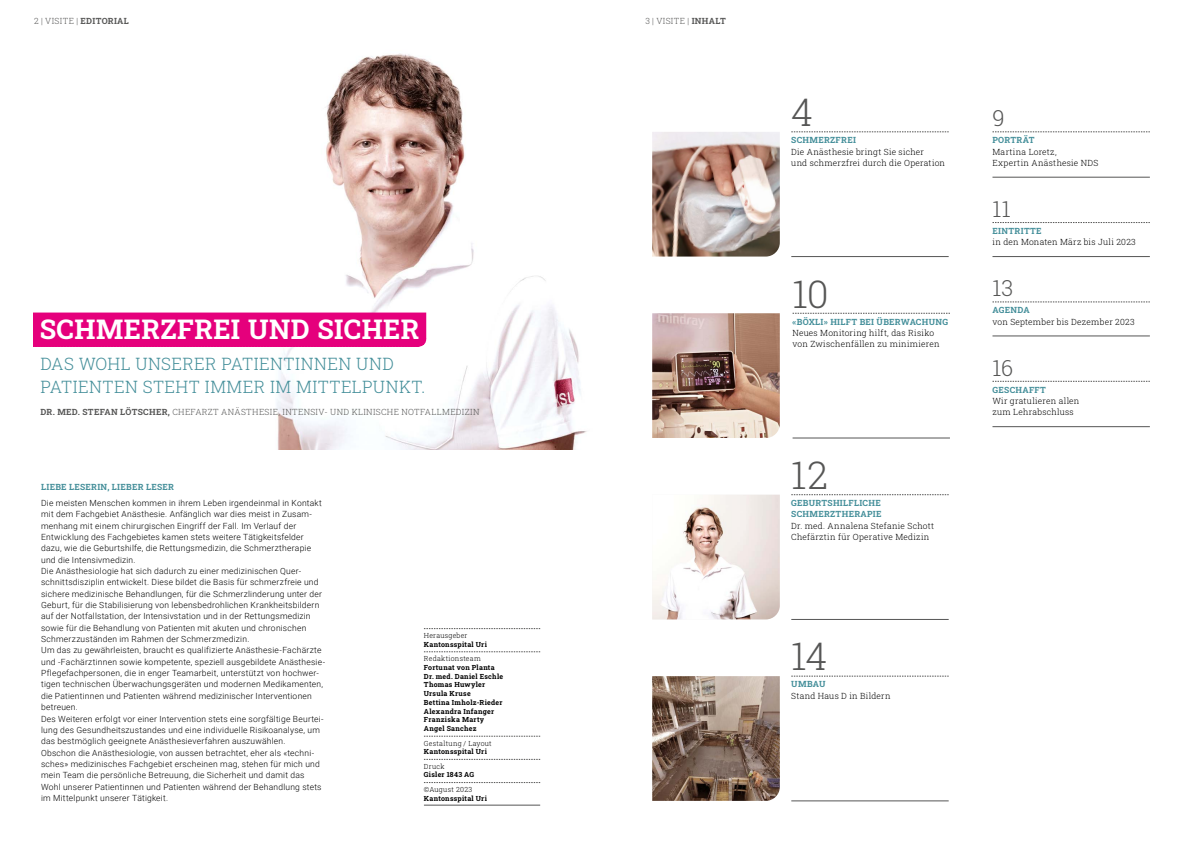
<style>
.page{position:relative;width:1191px;height:842px;background:#fff}
.page>*{position:absolute;margin:0;border:0;box-sizing:border-box;transform-origin:0 0}
.t1{font:300 38px "Roboto Slab";color:#565655}
.t2{font:700 27px "Roboto Slab";letter-spacing:.02em;color:#fff}
.t3{font:300 22px "Roboto Slab";color:#565655}
.t4{font:300 17px/22.7px "Roboto Slab";letter-spacing:.03em;color:#438e99}
.t5{font:300 8.5px/11.3px "Roboto";letter-spacing:.03em;color:#000}
.t6{font:300 8.5px/11.3px "Roboto Slab";letter-spacing:.03em;color:#000}
.t7{font:700 8.5px/11.3px "Roboto Slab";letter-spacing:.035em;color:#438e99}
.t8{font:300 8.5px "Roboto Slab";letter-spacing:.045em;color:#565655}
.t9{font:700 7px/8.8px "Roboto Slab";letter-spacing:.04em;color:#000}
.t10{font:300 7px "Roboto Slab";letter-spacing:.035em;color:#000}
.s1{font-weight:700}
</style>
<div class="page">
<img style="left:33px;top:53px;width:554px;height:396px">
<img style="left:652px;top:132px;width:128px;height:125px">
<img style="left:652px;top:313px;width:128px;height:125px">
<img style="left:652px;top:495px;width:128px;height:124px">
<svg style="left:992px;top:132px;width:157px;height:1px"></svg>
<hr style="left:992px;top:177px;width:157px;height:1px;background:#565655">
<svg style="left:992px;top:222px;width:157px;height:1px"></svg>
<hr style="left:992px;top:256px;width:157px;height:1px;background:#565655">
<svg style="left:992px;top:302px;width:157px;height:1px"></svg>
<hr style="left:992px;top:336px;width:157px;height:1px;background:#565655">
<svg style="left:992px;top:381px;width:157px;height:1px"></svg>
<hr style="left:992px;top:426px;width:157px;height:1px;background:#565655">
<svg style="left:791px;top:132px;width:157px;height:1px"></svg>
<hr style="left:791px;top:256px;width:157px;height:1px;background:#565655">
<svg style="left:424px;top:628px;width:116px;height:1px"></svg>
<svg style="left:424px;top:651px;width:116px;height:1px"></svg>
<svg style="left:424px;top:736px;width:116px;height:1px"></svg>
<svg style="left:424px;top:759px;width:116px;height:1px"></svg>
<svg style="left:424px;top:782px;width:116px;height:1px"></svg>
<hr style="left:424px;top:805px;width:116px;height:1px;background:#565655">
<div style="left:33px;top:313px;width:393px;height:26px;background:#e5007c"></div>
<div style="left:33px;top:339px;width:386px;height:7px;background:#e5007c"></div>
<svg style="left:792px;top:313px;width:158px;height:1px"></svg>
<hr style="left:792px;top:438px;width:158px;height:1px;background:#565655">
<svg style="left:791px;top:494px;width:157px;height:1px"></svg>
<hr style="left:791px;top:619px;width:157px;height:1px;background:#565655">
<img style="left:652px;top:676px;width:128px;height:125px">
<svg style="left:791px;top:676px;width:157px;height:1px"></svg>
<hr style="left:791px;top:801px;width:157px;height:1px;background:#565655">
<p class="t8" style="left:34px;top:15px;width:96px">2 | VISITE | <span class="s1">EDITORIAL</span></p>
<p class="t8" style="left:645px;top:15px;width:82px">3 | VISITE | <span class="s1">INHALT</span></p>
<h2 class="t2" style="left:40px;top:311px;width:381px">SCHMERZFREI UND SICHER</h2>
<h3 class="t4" style="left:40px;top:352px;width:386px">DAS WOHL UNSERER PATIENTINNEN UND<br>PATIENTEN STEHT IMMER IM MITTELPUNKT.</h3>
<p class="t8" style="left:40px;top:406px;width:440px"><span class="s1">DR. MED. STEFAN LÖTSCHER,</span> CHEFARZT ANÄSTHESIE, INTENSIV- UND KLINISCHE NOTFALLMEDIZIN</p>
<p class="t7" style="left:41px;top:481px;width:134px">LIEBE LESERIN, LIEBER LESER</p>
<p class="t5" style="left:41px;top:497px;width:285px">Die meisten Menschen kommen in ihrem Leben irgendeinmal in Kontakt mit dem Fachgebiet Anästhesie. Anfänglich war dies meist in Zusam&shy;menhang mit einem chirurgischen Eingriff der Fall. Im Verlauf der Entwicklung des Fachgebietes kamen stets weitere Tätigkeitsfelder dazu, wie die Geburtshilfe, die Rettungsmedizin, die Schmerztherapie und die Intensivmedizin.<br>Die Anästhesiologie hat sich dadurch zu einer medizinischen Quer&shy;schnittsdisziplin entwickelt. Diese bildet die Basis für schmerzfreie und sichere medizinische Behandlungen, für die Schmerzlinderung unter der Geburt, für die Stabilisierung von lebensbedrohlichen Krankheitsbildern auf der Notfallstation, der Intensivstation und in der Rettungsmedizin sowie für die Behandlung von Patienten mit akuten und chronischen Schmerzzuständen im Rahmen der Schmerzmedizin.<br>Um das zu gewährleisten, braucht es qualifizierte Anästhesie-Fachärzte und -Fachärztinnen sowie kompetente, speziell ausgebildete Anästhesie-Pflegefachpersonen, die in enger Teamarbeit, unterstützt von hochwer&shy;tigen technischen Überwachungsgeräten und modernen Medikamenten, die Patientinnen und Patienten während medizinischer Interventionen betreuen.<br>Des Weiteren erfolgt vor einer Intervention stets eine sorgfältige Beurtei&shy;lung des Gesundheitszustandes und eine individuelle Risikoanalyse, um das bestmöglich geeignete Anästhesieverfahren auszuwählen.<br>Obschon die Anästhesiologie, von aussen betrachtet, eher als «techni&shy;sches» medizinisches Fachgebiet erscheinen mag, stehen für mich und mein Team die persönliche Betreuung, die Sicherheit und damit das Wohl unserer Patientinnen und Patienten während der Behandlung stets im Mittelpunkt unserer Tätigkeit.</p>
<p class="t10" style="left:424px;top:631px;width:45px">Herausgeber</p>
<p class="t9" style="left:424px;top:639px;width:64px">Kantonsspital Uri</p>
<p class="t10" style="left:424px;top:654px;width:58px">Redaktionsteam</p>
<p class="t9" style="left:424px;top:663px;width:81px">Fortunat von Planta<br>Dr. med. Daniel Eschle<br>Thomas Huwyler<br>Ursula Kruse<br>Bettina Imholz-Rieder<br>Alexandra Infanger<br>Franziska Marty<br>Angel Sanchez</p>
<p class="t10" style="left:424px;top:738px;width:69px">Gestaltung / Layout</p>
<p class="t9" style="left:424px;top:747px;width:64px">Kantonsspital Uri</p>
<p class="t10" style="left:424px;top:761px;width:22px">Druck</p>
<p class="t9" style="left:424px;top:770px;width:52px">Gisler 1843 AG</p>
<p class="t10" style="left:424px;top:784px;width:50px">©August 2023</p>
<p class="t9" style="left:424px;top:793px;width:64px">Kantonsspital Uri</p>
<h1 class="t1" style="left:791px;top:86px;width:23px">4</h1>
<p class="t7" style="left:791px;top:134px;width:66px">SCHMERZFREI</p>
<p class="t6" style="left:791px;top:146px;width:155px">Die Anästhesie bringt Sie sicher<br>und schmerzfrei durch die Operation</p>
<h1 class="t1" style="left:792px;top:268px;width:38px">10</h1>
<p class="t7" style="left:792px;top:316px;width:157px">«BÖXLI» HILFT BEI ÜBERWACHUNG</p>
<p class="t6" style="left:792px;top:327px;width:149px">Neues Monitoring hilft, das Risiko von Zwischenfällen zu minimieren</p>
<h1 class="t1" style="left:791px;top:449px;width:38px">12</h1>
<p class="t7" style="left:791px;top:497px;width:92px">GEBURTSHILFLICHE<br>SCHMERZTHERAPIE</p>
<p class="t6" style="left:791px;top:520px;width:144px">Dr. med. Annalena Stefanie Schott<br>Chefärztin für Operative Medizin</p>
<h1 class="t1" style="left:791px;top:631px;width:38px">14</h1>
<p class="t7" style="left:791px;top:678px;width:36px">UMBAU</p>
<p class="t6" style="left:791px;top:690px;width:101px">Stand Haus D in Bildern</p>
<h3 class="t3" style="left:992px;top:103px;width:14px">9</h3>
<p class="t7" style="left:992px;top:134px;width:44px">PORTRÄT</p>
<p class="t6" style="left:992px;top:146px;width:107px">Martina Loretz,<br>Expertin Anästhesie NDS</p>
<h3 class="t3" style="left:992px;top:194px;width:20px">11</h3>
<p class="t7" style="left:992px;top:225px;width:51px">EINTRITTE</p>
<p class="t6" style="left:992px;top:236px;width:145px">in den Monaten März bis Juli 2023</p>
<h3 class="t3" style="left:992px;top:273px;width:22px">13</h3>
<p class="t7" style="left:992px;top:304px;width:39px">AGENDA</p>
<p class="t6" style="left:992px;top:316px;width:144px">von September bis Dezember 2023</p>
<h3 class="t3" style="left:992px;top:353px;width:22px">16</h3>
<p class="t7" style="left:992px;top:384px;width:55px">GESCHAFFT</p>
<p class="t6" style="left:992px;top:395px;width:88px">Wir gratulieren allen zum Lehrabschluss</p>
</div>
